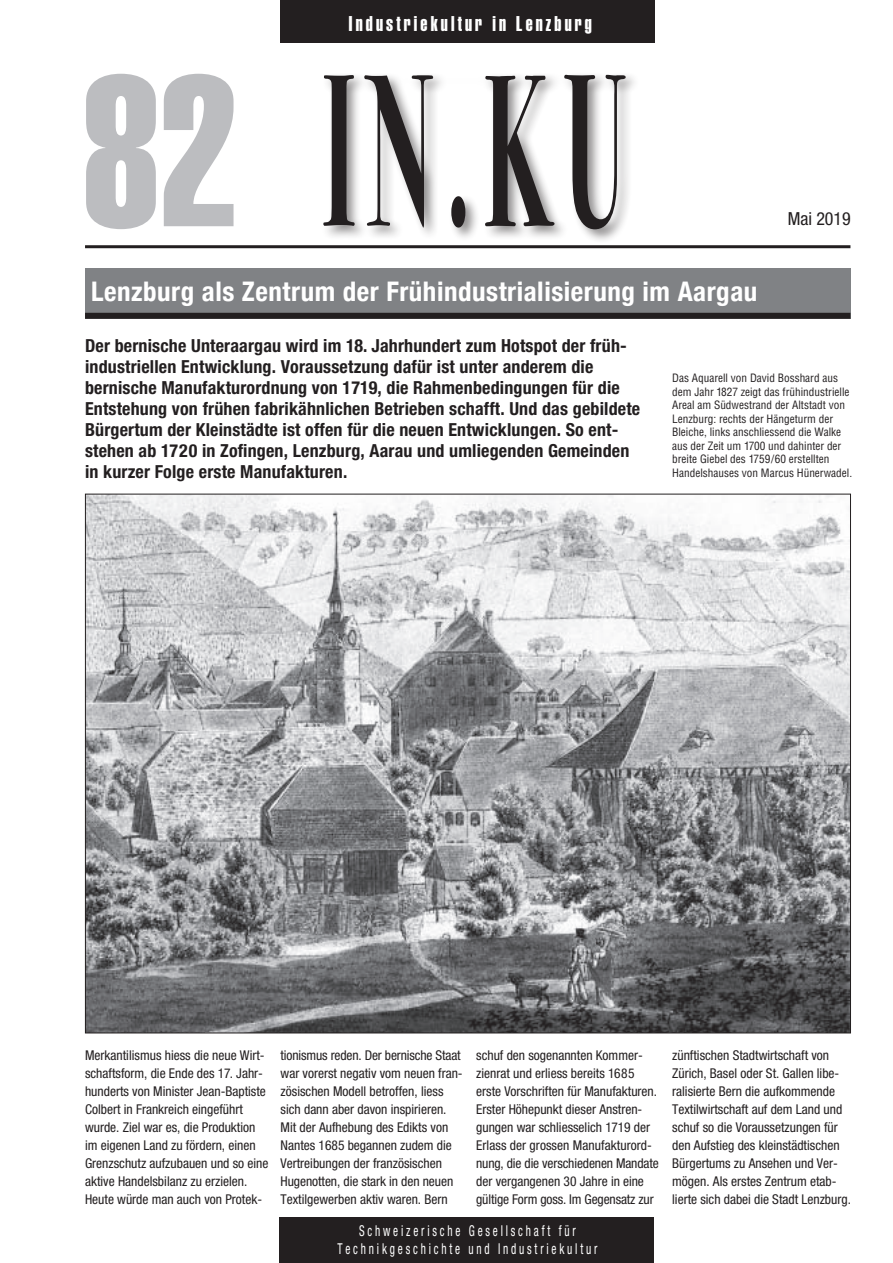
<style>
.page{position:relative;width:893px;height:1263px;background:#fff}
.page>*{position:absolute;margin:0;border:0;box-sizing:border-box;transform-origin:0 0}
.t1{font:700 217.5px "Bodoni Svty Two ITCTT";color:#231f20;scale:.45 1}
.t2{font:700 condensed 27px "Helvetica Neue";letter-spacing:.02em;color:#fff}
.t3{font:21px "Helvetica Extra Compressed";letter-spacing:.15em;color:#fff}
.t4{font:700 condensed 18px/21px "Helvetica Neue";letter-spacing:.01em;color:#231f20}
.t5{font:condensed 18px "Helvetica Neue";color:#231f20}
.t6{font:condensed 15px/18px "Helvetica Neue";letter-spacing:.25em;color:#fff;text-align:center;scale:.75 1}
.t7{font:condensed 13.5px/18px "Helvetica Neue";color:#231f20}
.t8{font:condensed 11.25px/13.5px "Helvetica";color:#231f20}
.s1{font-family:"Helvetica Extra Compressed";font-weight:400;font-size:210px;color:#bcbdc0}
</style>
<div class="page">
<hr style="left:85px;top:245px;width:765px;height:3px;background:#231f20">
<div style="left:320px;top:72px;width:320px;height:172px;background:#231f20;opacity:.5"></div>
<div style="left:280px;top:0;width:375px;height:42px;background:#231f20"></div>
<div style="left:85px;top:268px;width:765px;height:50px;background:#808285"></div>
<div style="left:85px;top:313px;width:765px;height:6px;background:#231f20"></div>
<div style="left:279px;top:1217px;width:374px;height:46px;background:#231f20"></div>
<img style="left:87px;top:496px;width:762px;height:535px">
<h3 class="t3" style="left:348px;top:11px;width:245px">Industriekultur in Lenzburg</h3>
<h1 class="t1" style="left:82px;top:-28px;width:1208px"><span class="s1">82</span> IN.KU</h1>
<h2 class="t2" style="left:91px;top:269px;width:668px">Lenzburg als Zentrum der Frühindustrialisierung im Aargau</h2>
<h3 class="t5" style="left:788px;top:209px;width:65px">Mai 2019</h3>
<p class="t4" style="left:85px;top:334px;width:557px">Der bernische Unteraargau wird im 18. Jahrhundert zum Hotspot der früh&shy;industriellen Entwicklung. Voraussetzung dafür ist unter anderem die bernische Manufakturordnung von 1719, die Rahmenbedingungen für die Entstehung von frühen fabrikähnlichen Betrieben schafft. Und das gebildete Bürgertum der Kleinstädte ist offen für die neuen Entwicklungen. So ent&shy;stehen ab 1720 in Zofingen, Lenzburg, Aarau und umliegenden Gemeinden in kurzer Folge erste Manufakturen.</p>
<p class="t8" style="left:672px;top:371px;width:181px">Das Aquarell von David Bosshard aus dem Jahr 1827 zeigt das frühindustrielle Areal am Südwestrand der Altstadt von Lenzburg: rechts der Hängeturm der Bleiche, links anschliessend die Walke aus der Zeit um 1700 und dahinter der breite Giebel des 1759/60 erstellten Handelshauses von Marcus Hünerwadel.</p>
<p class="t7" style="left:85px;top:1046px;width:185px">Merkantilismus hiess die neue Wirt&shy;schaftsform, die Ende des 17. Jahr&shy;hunderts von Minister Jean-Baptiste Colbert in Frankreich eingeführt wurde. Ziel war es, die Produktion im eigenen Land zu fördern, einen Grenzschutz aufzubauen und so eine aktive Handelsbilanz zu erzielen.<br>Heute würde man auch von Protek-</p>
<p class="t7" style="left:281px;top:1046px;width:184px">tionismus reden. Der bernische Staat war vorerst negativ vom neuen fran&shy;zösischen Modell betroffen, liess sich dann aber davon inspirieren.<br>Mit der Aufhebung des Edikts von Nantes 1685 begannen zudem die Vertreibungen der französischen Hugenotten, die stark in den neuen Textilgewerben aktiv waren. Bern</p>
<p class="t7" style="left:476px;top:1046px;width:184px">schuf den sogenannten Kommer&shy;zienrat und erliess bereits 1685 erste Vorschriften für Manufakturen.<br>Erster Höhepunkt dieser Anstren&shy;gungen war schliesselich 1719 der Erlass der grossen Manufakturord&shy;nung, die die verschiedenen Mandate der vergangenen 30 Jahre in eine gültige Form goss. Im Gegensatz zur</p>
<p class="t6" style="left:337px;top:1222px;width:348px">Schweizerische Gesellschaft für<br>Technikgeschichte und Industriekultur</p>
<p class="t7" style="left:672px;top:1046px;width:180px">zünftischen Stadtwirtschaft von Zürich, Basel oder St. Gallen libe&shy;ralisierte Bern die aufkommende Textilwirtschaft auf dem Land und schuf so die Voraussetzungen für den Aufstieg des kleinstädtischen Bürgertums zu Ansehen und Ver&shy;mögen. Als erstes Zentrum etab&shy;lierte sich dabei die Stadt Lenzburg.</p>
</div>
